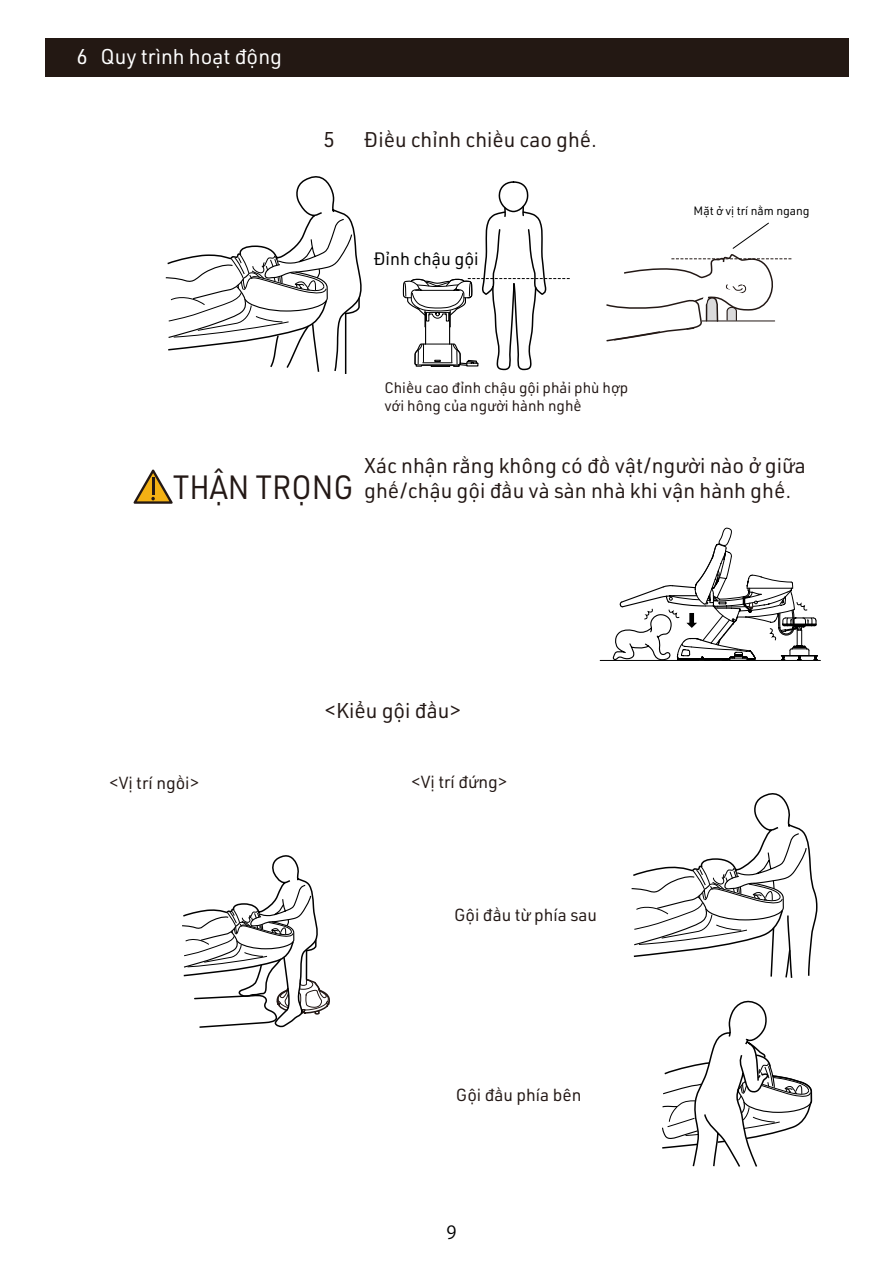
<style>
.page{position:relative;width:893px;height:1263px;background:#fff}
.page>*{position:absolute;margin:0;border:0;box-sizing:border-box;transform-origin:0 0}
.t1{font:33px "URWDIN";color:#231815;scale:.91 1}
.t2{font:21px/25.2px "URWDIN";color:#231815}
.t3{font:21px "URWDIN";color:#fff}
.t4{font:20.85px "URWDIN";color:#231815}
.t5{font:18px "Koz Go Pr 6 N";color:#000}
.t6{font:17.55px "URWDIN";color:#000}
.t7{font:17.25px "URWDIN";color:#231815}
.t8{font:15px/18px "URWDIN";color:#231815}
.t9{font:11.85px "URWDIN";color:#000}
</style>
<div class="page">
<div style="left:45px;top:38px;width:803px;height:39px;background:#231813"></div>
<svg style="left:606px;top:222px;width:186px;height:120px"></svg>
<svg style="left:165px;top:176px;width:197px;height:198px"></svg>
<svg style="left:402px;top:181px;width:168px;height:190px"></svg>
<svg style="left:631px;top:793px;width:186px;height:185px"></svg>
<svg style="left:662px;top:1000px;width:150px;height:167px"></svg>
<svg style="left:182px;top:855px;width:148px;height:173px"></svg>
<svg style="left:599px;top:527px;width:222px;height:134px"></svg>
<svg style="left:134px;top:469px;width:39px;height:35px"></svg>
<p class="t3" style="left:77px;top:43px;width:207px">6 Quy trình hoạt động</p>
<p class="t2" style="left:323px;top:126px;width:13px">5</p>
<p class="t4" style="left:364px;top:126px;width:234px">Điều chỉnh chiều cao ghế.</p>
<p class="t6" style="left:374px;top:247px;width:106px">Đỉnh chậu gội</p>
<p class="t8" style="left:384px;top:378px;width:245px">Chiều cao đỉnh chậu gội phải phù hợp với hông của người hành nghề</p>
<p class="t9" style="left:694px;top:203px;width:118px">Mặt ở vị trí nằm ngang</p>
<h1 class="t1" style="left:173px;top:466px;width:200px">THẬN TRỌNG</h1>
<p class="t2" style="left:364px;top:453px;width:443px">Xác nhận rằng không có đồ vật/người nào ở giữa ghế/chậu gội đầu và sàn nhà khi vận hành ghế.</p>
<p class="t7" style="left:109px;top:771px;width:91px">&lt;Vị trí ngồi&gt;</p>
<p class="t2" style="left:325px;top:698px;width:137px">&lt;Kiểu gội đầu&gt;</p>
<p class="t7" style="left:411px;top:771px;width:97px">&lt;Vị trí đứng&gt;</p>
<p class="t7" style="left:454px;top:903px;width:144px">Gội đầu từ phía sau</p>
<p class="t7" style="left:456px;top:1083px;width:127px">Gội đầu phía bên</p>
<p class="t5" style="left:446px;top:1222px;width:11px">9</p>
</div>
